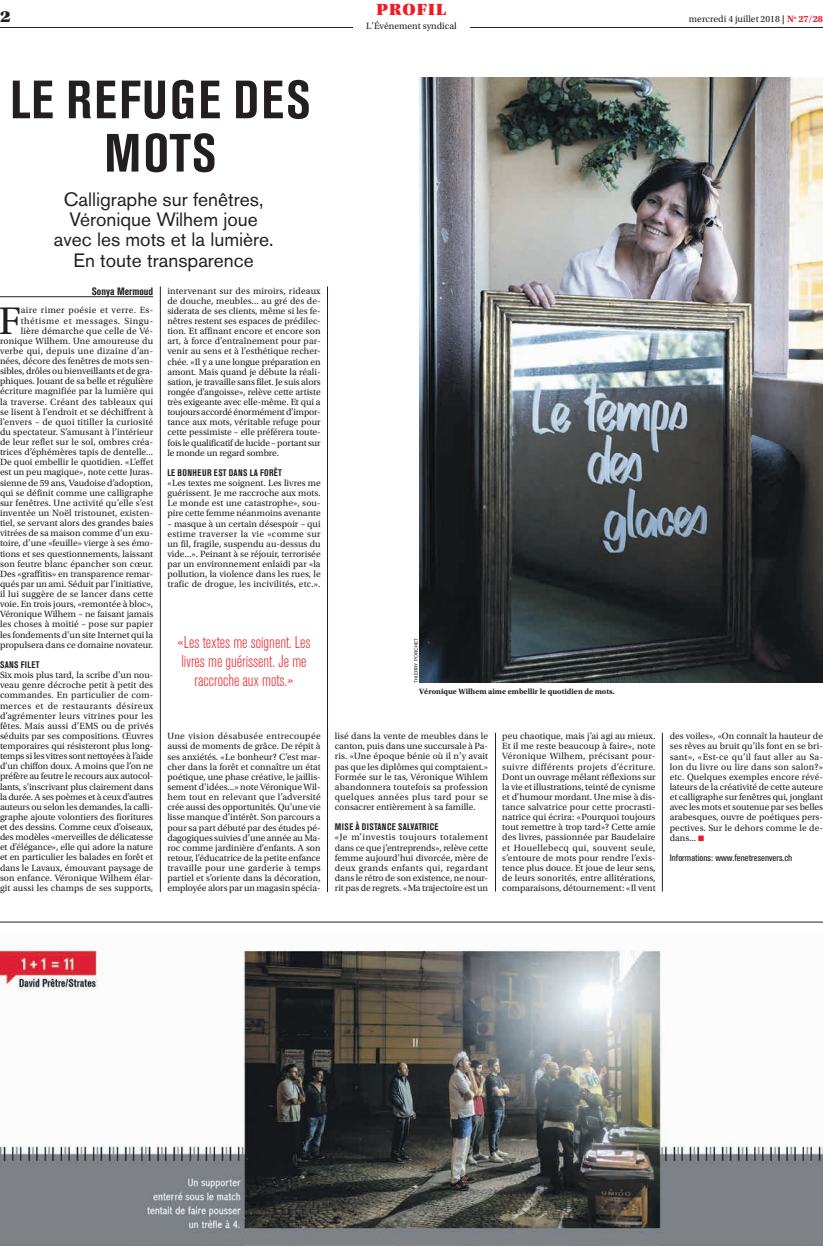
<style>
.page{position:relative;width:823px;height:1248px;background:#fff}
.page>*{position:absolute;margin:0;border:0;box-sizing:border-box;transform-origin:0 0}
.t1{font:700 condensed 53.3px/53.3px "Akzidenz Grotesk Pro";letter-spacing:.045em;color:#231f20;text-align:center}
.t2{font:40.5px "Utopia Std";color:#231f20}
.t3{font:19.2px/20.3px "Akzidenz Grotesk Pro";color:#231f20;text-align:center}
.t4{font:300 condensed 17.1px/19.2px "Akzidenz Grotesk Pro";color:#ee1d23;text-align:center}
.t5{font:17.1px "Utopia Std Black Headline";letter-spacing:.06em;color:#ee1d23;scale:1.05 1}
.t6{font:17.1px "Utopia Std Black Headline";color:#231f20;scale:1.05 1}
.t7{font:700 condensed 10.7px "Akzidenz Grotesk Pro";color:#231f20;scale:1.05 1}
.t8{font:9.6px "Utopia Std";color:#231f20}
.t9{font:9.5px/10.1px "Utopia Std";color:#231f20;text-align:justify}
.t10{font:700 condensed 9.5px "Akzidenz Grotesk Pro";letter-spacing:.04em;color:#231f20}
.t11{font:condensed 9.5px "Akzidenz Grotesk Pro";color:#231f20;scale:1.15 1}
.t12{font:700 8px "Utopia Std";color:#231f20}
.t13{font:4.8px "Akzidenz Grotesk Pro";letter-spacing:.02em;color:#231f20}
.s1{font-weight:600}
.s2{font-weight:700;color:#ee1d23}
.s3{font-family:"European Pi Three";font-size:9.1px;color:#ee1d23}
</style>
<div class="page">
<hr style="left:0;top:27px;width:822px;height:1px;background:#231f20">
<div style="left:353px;top:22px;width:116px;height:21px;background:#fff"></div>
<hr style="left:327px;top:286px;width:1px;height:606px;background:#231f20">
<hr style="left:160px;top:286px;width:1px;height:605px;background:#231f20">
<img style="left:419px;top:78px;width:403px;height:605px">
<hr style="left:0;top:296px;width:153px;height:1px;background:#231f20">
<hr style="left:495px;top:732px;width:1px;height:159px;background:#231f20">
<hr style="left:661px;top:732px;width:1px;height:159px;background:#231f20">
<img style="left:0;top:944px;width:822px;height:300px">
<hr style="left:0;top:921px;width:822px;height:1px;background:#231f20">
<h3 class="t6" style="left:0;top:8px;width:11px">2</h3>
<h3 class="t5" style="left:376px;top:1px;width:68px">profil</h3>
<p class="t8" style="left:366px;top:21px;width:92px">L’Événement syndical</p>
<p class="t8" style="left:688px;top:14px;width:135px">mercredi 4 juillet 2018 <span class="s1">|</span> <span class="s2">N</span><sup>o</sup> <span class="s2">27/28</span></p>
<h1 class="t1" style="left:10px;top:72px;width:302px">LE REFUGE DES<br>MOTS</h1>
<h3 class="t3" style="left:54px;top:189px;width:221px">Calligraphe sur fenêtres,<br>Véronique Wilhem joue avec les mots et la lumière.<br>En toute transparence</h3>
<p class="t7" style="left:92px;top:284px;width:60px">SONYA MERMOUD</p>
<h2 class="t2" style="left:-1px;top:298px;width:24px">F</h2>
<p class="t9" style="left:167px;top:286px;width:155px">intervenant sur des miroirs, rideaux de douche, meubles... au gré des de&shy;siderata de ses clients, même si les fe&shy;nêtres restent ses espaces de prédilec&shy;tion. Et affinant encore et encore son art, à force d’entraînement pour par&shy;venir au sens et à l’esthétique recher&shy;chée. «Il y a une longue préparation en amont. Mais quand je débute la réali&shy;sation, je travaille sans filet. Je suis alors rongée d’angoisse», relève cette artiste très exigeante avec elle-même. Et qui a toujours accordé énormément d’impor&shy;tance aux mots, véritable refuge pour cette pessimiste – elle préférera toute&shy;fois le qualificatif de lucide – portant sur le monde un regard sombre.</p>
<p class="t10" style="left:167px;top:466px;width:116px">LE BONHEUR EST DANS LA FORÊT</p>
<p class="t9" style="left:167px;top:478px;width:155px">«Les textes me soignent. Les livres me guérissent. Je me raccroche aux mots.<br>Le monde est une catastrophe», sou&shy;pire cette femme néanmoins avenante</p>
<p class="t9" style="left:167px;top:518px;width:155px">– masque à un certain désespoir – qui estime traverser la vie «comme sur un fil, fragile, suspendu au-dessus du vide...». Peinant à se réjouir, terrorisée par un environnement enlaidi par «la pollution, la violence dans les rues, le trafic de drogue, les incivilités, etc.».</p>
<p class="t9" style="left:0;top:305px;width:155px;text-align:right">aire rimer poésie et verre. Es&shy;thétisme et messages. Singu-<br>lière démarche que celle de Vé&shy;ronique Wilhem. Une amoureuse du verbe qui, depuis une dizaine d’an&shy;nées, décore des fenêtres de mots sen&shy;sibles, drôles ou bienveillants et de gra&shy;phiques. Jouant de sa belle et régulière écriture magnifiée par la lumière qui la traverse. Créant des tableaux qui se lisent à l’endroit et se déchiffrent à l’envers – de quoi titiller la curiosité du spectateur. S’amusant à l’intérieur de leur reflet sur le sol, ombres créa&shy;trices d’éphémères tapis de dentelle...<br>De quoi embellir le quotidien. «L’effet est un peu magique», note cette Juras&shy;sienne de 59 ans, Vaudoise d’adoption, qui se définit comme une calligraphe sur fenêtres. Une activité qu’elle s’est inventée un Noël tristounet, existen&shy;tiel, se servant alors des grandes baies vitrées de sa maison comme d’un exu&shy;toire, d’une «feuille» vierge à ses émo&shy;tions et ses questionnements, laissant son feutre blanc épancher son cœur.<br>Des «graffitis» en transparence remar&shy;qués par un ami. Séduit par l’initiative, il lui suggère de se lancer dans cette voie. En trois jours, «remontée à bloc», Véronique Wilhem – ne faisant jamais les choses à moitié – pose sur papier les fondements d’un site Internet qui la propulsera dans ce domaine novateur.</p>
<p class="t10" style="left:0;top:658px;width:41px">SANS FILET</p>
<p class="t9" style="left:0;top:670px;width:155px">Six mois plus tard, la scribe d’un nou&shy;veau genre décroche petit à petit des commandes. En particulier de com&shy;merces et de restaurants désireux d’agrémenter leurs vitrines pour les fêtes. Mais aussi d’EMS ou de privés séduits par ses compositions. Œuvres temporaires qui résisteront plus long&shy;temps si les vitres sont nettoyées à l’aide d’un chiffon doux. A moins que l’on ne préfère au feutre le recours aux autocol&shy;lants, s’inscrivant plus clairement dans la durée. A ses poèmes et à ceux d’autres auteurs ou selon les demandes, la calli&shy;graphe ajoute volontiers des fioritures et des dessins. Comme ceux d’oiseaux, des modèles «merveilles de délicatesse et d’élégance», elle qui adore la nature et en particulier les balades en forêt et dans le Lavaux, émouvant paysage de son enfance. Véronique Wilhem élar&shy;git aussi les champs de ses supports,</p>
<h3 class="t4" style="left:177px;top:631px;width:134px">«Les textes me soignent. Les livres me guérissent. Je me raccroche aux mots.»</h3>
<p class="t13" style="left:413px;top:682px;width:46px;rotate:-90deg">Thierry Porchet</p>
<p class="t12" style="left:419px;top:687px;width:197px">Véronique Wilhem aime embellir le quotidien de mots.</p>
<p class="t9" style="left:502px;top:731px;width:155px">peu chaotique, mais j’ai agi au mieux.<br>Et il me reste beaucoup à faire», note Véronique Wilhem, précisant pour&shy;suivre différents projets d’écriture.<br>Dont un ouvrage mêlant réflexions sur la vie et illustrations, teinté de cynisme et d’humour mordant. Une mise à dis&shy;tance salvatrice pour cette procrasti&shy;natrice qui écrira: «Pourquoi toujours tout remettre à trop tard»? Cette amie des livres, passionnée par Baudelaire et Houellebecq qui, souvent seule, s’entoure de mots pour rendre l’exis&shy;tence plus douce. Et joue de leur sens, de leurs sonorités, entre allitérations, comparaisons, détournement: «Il vent</p>
<p class="t9" style="left:669px;top:731px;width:155px">des voiles», «On connaît la hauteur de ses rêves au bruit qu’ils font en se bri&shy;sant», «Est-ce qu’il faut aller au Sa&shy;lon du livre ou lire dans son salon?» etc. Quelques exemples encore révé&shy;lateurs de la créativité de cette auteure et calligraphe sur fenêtres qui, jonglant avec les mots et soutenue par ses belles arabesques, ouvre de poétiques pers&shy;pectives. Sur le dehors comme le de&shy;dans... <span class="s3">K</span></p>
<p class="t9" style="left:167px;top:731px;width:155px">Une vision désabusée entrecoupée aussi de moments de grâce. De répit à ses anxiétés. «Le bonheur? C’est mar&shy;cher dans la forêt et connaître un état poétique, une phase créative, le jaillis&shy;sement d’idées...» note Véronique Wil&shy;hem tout en relevant que l’adversité crée aussi des opportunités. Qu’une vie lisse manque d’intérêt. Son parcours a pour sa part débuté par des études pé&shy;dagogiques suivies d’une année au Ma&shy;roc comme jardinière d’enfants. A son retour, l’éducatrice de la petite enfance travaille pour une garderie à temps partiel et s’oriente dans la décoration, employée alors par un magasin spécia-</p>
<p class="t9" style="left:334px;top:731px;width:155px">lisé dans la vente de meubles dans le canton, puis dans une succursale à Pa&shy;ris. «Une époque bénie où il n’y avait pas que les diplômes qui comptaient.» Formée sur le tas, Véronique Wihlem abandonnera toutefois sa profession quelques années plus tard pour se consacrer entièrement à sa famille.</p>
<p class="t10" style="left:335px;top:820px;width:105px">MISE À DISTANCE SALVATRICE</p>
<p class="t9" style="left:334px;top:832px;width:155px">«Je m’investis toujours totalement dans ce que j’entreprends», relève cette femme aujourd’hui divorcée, mère de deux grands enfants qui, regardant dans le rétro de son existence, ne nour&shy;rit pas de regrets. «Ma trajectoire est un</p>
<p class="t11" style="left:669px;top:851px;width:108px">Informations: www.fenetresenvers.ch</p>
</div>
